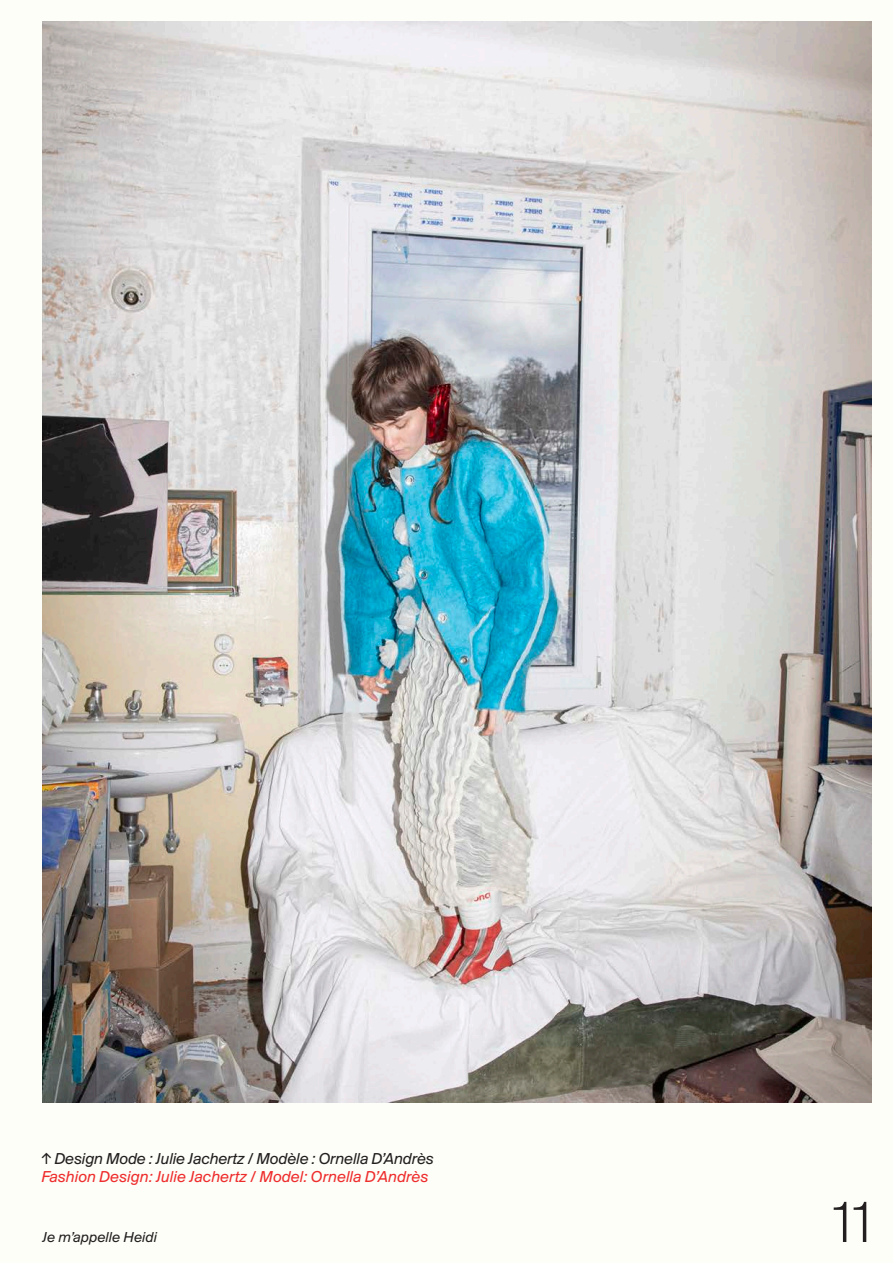
<style>
.page{position:relative;width:893px;height:1263px;background:#fdfef8}
.page>*{position:absolute;margin:0;border:0;box-sizing:border-box;transform-origin:0 0}
.t1{font:300 60px "Suisse BP Intl";color:#231f20}
.Paragraphe-02_-_15pt{font:italic 16.5px "Suisse BP Intl";color:#ee2d2d}
.Paragraphe-02_-_15pt-2{font:italic 16.5px "Suisse BP Intl";letter-spacing:-.01em;color:#231f20}
.t2{font:italic 15px "Suisse BP Intl";color:#231f20}
</style>
<div class="page">
<img style="left:42px;top:21px;width:830px;height:1082px">
<p class="Paragraphe-02_-_15pt-2" style="left:41px;top:1149px;width:394px">↑ Design Mode : Julie Jachertz / Modèle : Ornella D’Andrès</p>
<p class="Paragraphe-02_-_15pt" style="left:41px;top:1167px;width:389px">Fashion Design: Julie Jachertz / Model: Ornella D’Andrès</p>
<p class="t2" style="left:43px;top:1228px;width:116px">Je m’appelle Heidi</p>
<h1 class="t1" style="left:834px;top:1187px;width:40px">11</h1>
</div>
